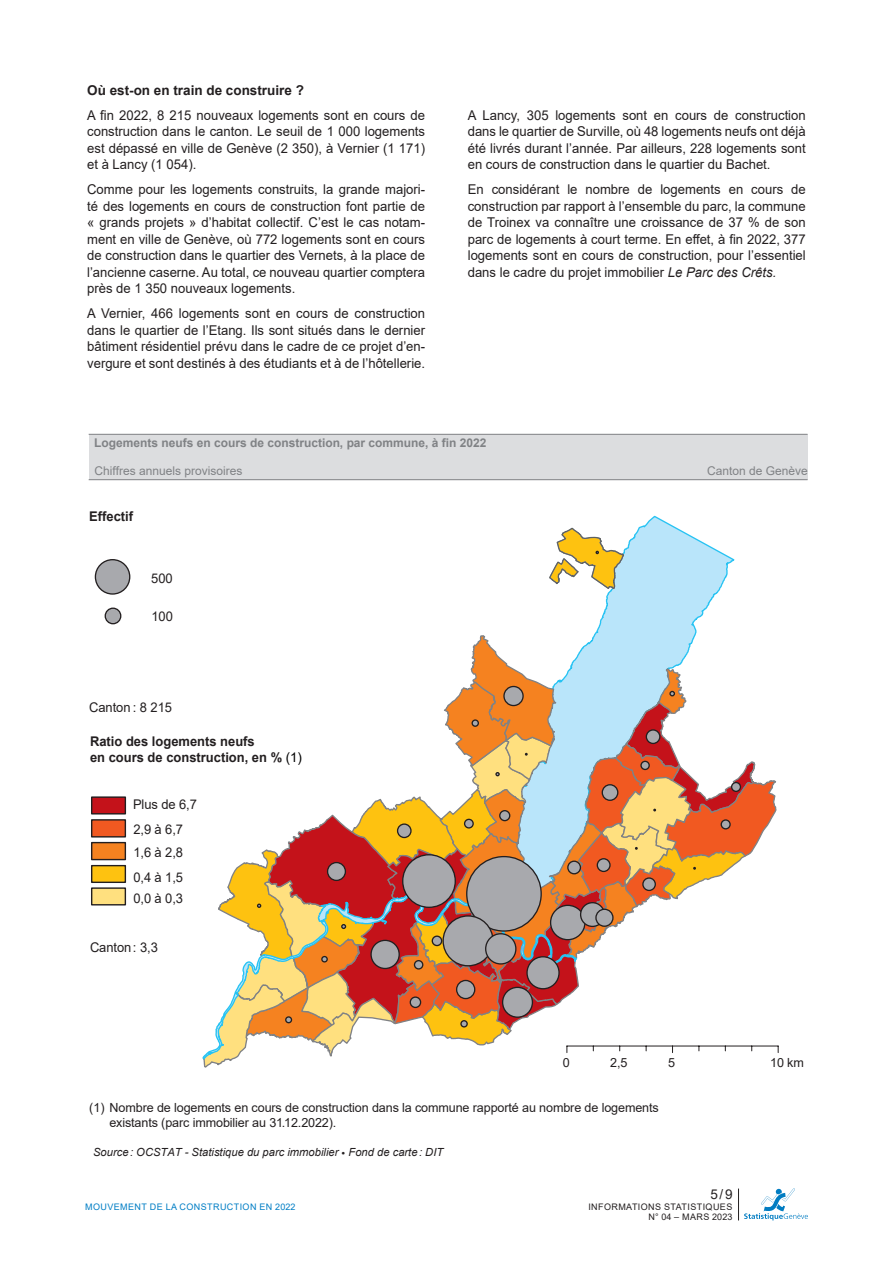
<style>
.page{position:relative;width:893px;height:1263px;background:#fff}
.page>*{position:absolute;margin:0;border:0;box-sizing:border-box;transform-origin:0 0}
.texte_-_texte_couran{font:13.5px/16.5px "Arial";color:#231f20;text-align:justify}
.texte_-_texte_couran-2{font:700 13.5px "Arial";color:#231f20}
.t1{font:13.35px/24.2px "Arial";letter-spacing:-.005em;color:#231f20}
.t2{font:700 13.35px/16px "Arial";color:#231f20}
.t3{font:12.6px/15.1px "Arial";letter-spacing:-.01em;color:#231f20}
.t4{font:700 12px "Arial";color:#808285}
.t5{font:12px "Arial";color:#808285}
.t6{font:italic 11.25px "Arial";color:#231f20}
.t7{font:9px/10.5px "Arial";letter-spacing:.045em;color:#231f20;text-align:right}
.t8{font:9px "Arial";letter-spacing:.045em;color:#007ec5}
.s1{font-style:italic}
.s2{font-weight:400;color:#000001}
</style>
<div class="page">
<svg style="left:744px;top:1188px;width:64px;height:32px"></svg>
<hr style="left:738px;top:1188px;width:1px;height:32px;background:#231f20">
<svg style="left:594px;top:515px;width:141px;height:119px"></svg>
<div style="left:89px;top:434px;width:718px;height:46px;background:#dcdddf"></div>
<hr style="left:89px;top:479px;width:718px;height:1px;background:#808285">
<hr style="left:89px;top:434px;width:718px;height:1px;background:#808285">
<svg style="left:549px;top:526px;width:76px;height:64px"></svg>
<svg style="left:202px;top:634px;width:577px;height:434px"></svg>
<div style="left:92px;top:797px;width:33px;height:17px;background:#c4121a"></div>
<div style="left:91px;top:796px;width:35px;height:18px;border:1px solid #231f20"></div>
<div style="left:92px;top:820px;width:33px;height:17px;background:#f15921"></div>
<div style="left:91px;top:819px;width:35px;height:18px;border:1px solid #231f20"></div>
<div style="left:92px;top:842px;width:33px;height:17px;background:#f58220"></div>
<div style="left:91px;top:842px;width:35px;height:18px;border:1px solid #231f20"></div>
<div style="left:92px;top:866px;width:33px;height:16px;background:#fec210"></div>
<div style="left:91px;top:865px;width:35px;height:18px;border:1px solid #231f20"></div>
<div style="left:92px;top:888px;width:33px;height:17px;background:#ffe07f"></div>
<div style="left:91px;top:887px;width:35px;height:18px;border:1px solid #231f20"></div>
<div style="left:95px;top:560px;width:35px;height:34px;background:#a8a9ad;border-radius:50%"></div>
<div style="left:95px;top:559px;width:35px;height:36px;border:1px solid #231f20;border-radius:50%"></div>
<div style="left:105px;top:608px;width:16px;height:16px;background:#a8a9ad;border-radius:50%"></div>
<div style="left:105px;top:607px;width:16px;height:17px;border:1px solid #231f20;border-radius:50%"></div>
<p class="texte_-_texte_couran-2" style="left:87px;top:81px;width:218px">Où est-on en train de construire ?</p>
<p class="texte_-_texte_couran" style="left:87px;top:107px;width:339px">A fin 2022, 8 215 nouveaux logements sont en cours de construction dans le canton. Le seuil de 1 000 logements est dépassé en ville de Genève (2 350), à Vernier (1 171) et à Lancy (1 054).</p>
<p class="texte_-_texte_couran" style="left:87px;top:181px;width:340px">Comme pour les logements construits, la grande majori&shy;té des logements en cours de construction font partie de « grands projets » d’habitat collectif. C’est le cas notam&shy;ment en ville de Genève, où 772 logements sont en cours de construction dans le quartier des Vernets, à la place de l’ancienne caserne. Au total, ce nouveau quartier comptera près de 1 350 nouveaux logements.</p>
<p class="texte_-_texte_couran" style="left:87px;top:305px;width:340px">A Vernier, 466 logements sont en cours de construction dans le quartier de l’Etang. Ils sont situés dans le dernier bâtiment résidentiel prévu dans le cadre de ce projet d’en&shy;vergure et sont destinés à des étudiants et à de l’hôtellerie.</p>
<p class="texte_-_texte_couran" style="left:468px;top:107px;width:339px">A Lancy, 305 logements sont en cours de construction dans le quartier de Surville, où 48 logements neufs ont déjà été livrés durant l’année. Par ailleurs, 228 logements sont en cours de construction dans le quartier du Bachet.</p>
<p class="texte_-_texte_couran" style="left:468px;top:181px;width:339px">En considérant le nombre de logements en cours de construction par rapport à l’ensemble du parc, la commune de Troinex va connaître une croissance de 37 % de son parc de logements à court terme. En effet, à fin 2022, 377 logements sont en cours de construction, pour l’essentiel dans le cadre du projet immobilier <span class="s1">Le Parc des Crêts.</span></p>
<p class="t4" style="left:94px;top:435px;width:394px">Logements neufs en cours de construction, par commune, à fin 2022</p>
<p class="t5" style="left:95px;top:463px;width:149px">Chiffres annuels provisoires</p>
<p class="t5" style="left:707px;top:463px;width:102px">Canton de Genève</p>
<p class="t2" style="left:89px;top:509px;width:45px">Effectif</p>
<p class="t1" style="left:151px;top:566px;width:23px">500</p>
<p class="t1" style="left:151px;top:604px;width:23px">100</p>
<p class="t1" style="left:89px;top:695px;width:84px">Canton : 8 215</p>
<p class="t2" style="left:90px;top:733px;width:214px">Ratio des logements neufs<br>en cours de construction, en % <span class="s2">(1)</span></p>
<p class="t1" style="left:133px;top:792px;width:66px">Plus de 6,7<br>2,9 à 6,7<br>1,6 à 2,8</p>
<p class="t1" style="left:133px;top:866px;width:51px;line-height:21.3px">0,4 à 1,5<br>0,0 à 0,3</p>
<p class="t1" style="left:90px;top:935px;width:69px">Canton: 3,3</p>
<p class="t3" style="left:563px;top:1055px;width:9px">0</p>
<p class="t3" style="left:109px;top:1100px;width:551px;text-indent:-20px">(1) Nombre de logements en cours de construction dans la commune rapporté au nombre de logements existants (parc immobilier au 31.12.2022).</p>
<p class="t3" style="left:610px;top:1055px;width:19px">2,5</p>
<p class="t3" style="left:668px;top:1055px;width:9px">5</p>
<p class="t3" style="left:770px;top:1055px;width:35px">10 km</p>
<p class="t6" style="left:93px;top:1144px;width:352px">Source: OCSTAT - Statistique du parc immobilier <sub>•</sub> Fond de carte: DIT</p>
<p class="t8" style="left:85px;top:1200px;width:212px">MOUVEMENT DE LA CONSTRUCTION EN 2022</p>
<p class="texte_-_texte_couran" style="left:710px;top:1186px;width:24px">5/9</p>
<p class="t7" style="left:588px;top:1201px;width:146px">INFORMATIONS STATISTIQUES<br>N° 04 – MARS 2023</p>
</div>
